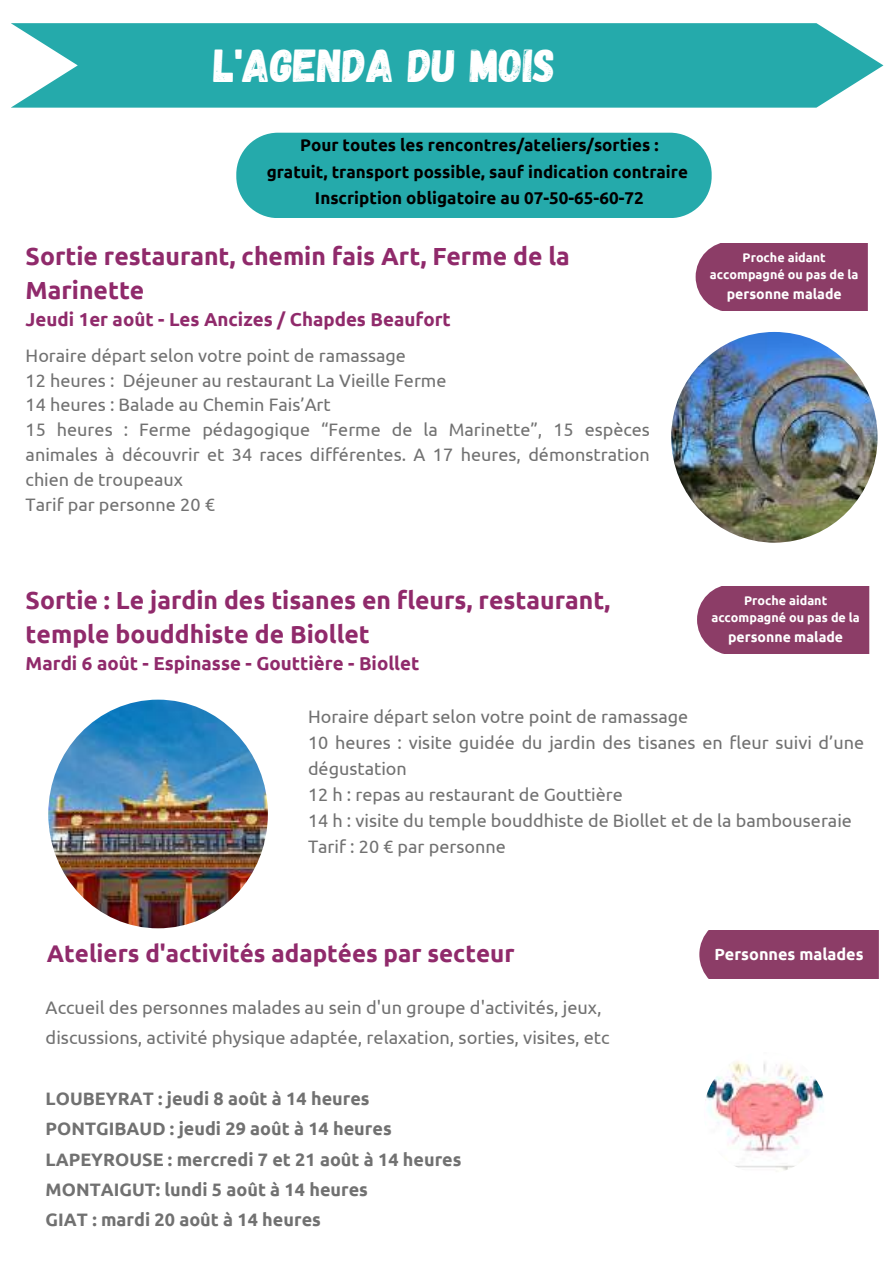
<style>
.page{position:relative;width:894px;height:1264px;background:#fff}
.page>*{position:absolute;margin:0;border:0;box-sizing:border-box;transform-origin:0 0}
.t1{font:46.2px "Gagalin";color:#fff}
.t2{font:700 24.75px/33.8px "Ubuntu";color:#902a6b}
.t3{font:700 24.15px "Ubuntu";color:#902a6b}
.t4{font:700 18.75px "Ubuntu";color:#902a6b}
.t5{font:18.15px/30.3px "Ubuntu";color:#717171}
.t6{font:18px/24.8px "Ubuntu";color:#717171}
.t7{font:700 18px/30.3px "Ubuntu";color:#717171}
.t8{font:700 16.95px/26.5px "Ubuntu";color:#000;text-align:center}
.t9{font:700 16.2px "Ubuntu";color:#fff}
.t10{font:700 14.1px "Ubuntu";color:#fff}
.t11{font:700 12.6px/16.8px "Ubuntu";color:#fff;text-align:center}
</style>
<div class="page">
<div style="left:699px;top:930px;width:179px;height:48px;background:#8c3d67"></div>
<img style="left:703px;top:1052px;width:122px;height:122px;border-radius:50%">
<div style="left:697px;top:586px;width:171px;height:67px;background:#8c3d67"></div>
<svg style="left:11px;top:23px;width:872px;height:85px;background:#36b0b1"></svg>
<div style="left:695px;top:243px;width:172px;height:68px;background:#8c3d67"></div>
<div style="left:236px;top:133px;width:475px;height:85px;background:#25aaab;border-radius:42px"></div>
<img style="left:671px;top:332px;width:206px;height:210px;border-radius:50%">
<img style="left:48px;top:699px;width:220px;height:229px;border-radius:50%">
<h1 class="t1" style="left:214px;top:36px;width:343px">L'AGENDA DU MOIS</h1>
<p class="t8" style="left:267px;top:132px;width:422px">Pour toutes les rencontres/ateliers/sorties : gratuit, transport possible, sauf indication contraire<br>Inscription obligatoire au 07-50-65-60-72</p>
<h2 class="t2" style="left:26px;top:239px;width:545px">Sortie restaurant, chemin fais Art, Ferme de la<br>Marinette</h2>
<p class="t4" style="left:26px;top:309px;width:426px">Jeudi 1er août - Les Ancizes / Chapdes Beaufort</p>
<p class="t6" style="left:26px;top:343px;width:625px">Horaire départ selon votre point de ramassage<br>12 heures : Déjeuner au restaurant La Vieille Ferme<br>14 heures : Balade au Chemin Fais’Art<br>15 heures : Ferme pédagogique “Ferme de la Marinette”, 15 espèces animales à découvrir et 34 races différentes. A 17 heures, démonstration chien de troupeaux<br>Tarif par personne 20 €</p>
<p class="t11" style="left:709px;top:249px;width:150px">Proche aidant accompagné ou pas de la</p>
<p class="t10" style="left:726px;top:286px;width:116px">personne malade</p>
<h2 class="t2" style="left:26px;top:583px;width:586px">Sortie : Le jardin des tisanes en fleurs, restaurant, temple bouddhiste de Biollet</h2>
<p class="t4" style="left:26px;top:652px;width:395px">Mardi 6 août - Espinasse - Gouttière - Biollet</p>
<p class="t11" style="left:711px;top:592px;width:150px">Proche aidant accompagné ou pas de la</p>
<p class="t10" style="left:728px;top:628px;width:116px">personne malade</p>
<p class="t6" style="left:308px;top:703px;width:557px;line-height:25.8px">Horaire départ selon votre point de ramassage<br>10 heures : visite guidée du jardin des tisanes en fleur suivi d’une dégustation<br>12 h : repas au restaurant de Gouttière<br>14 h : visite du temple bouddhiste de Biollet et de la bambouseraie Tarif : 20 € par personne</p>
<h3 class="t3" style="left:47px;top:939px;width:469px">Ateliers d'activités adaptées par secteur</h3>
<p class="t5" style="left:46px;top:991px;width:565px">Accueil des personnes malades au sein d'un groupe d'activités, jeux, discussions, activité physique adaptée, relaxation, sorties, visites, etc</p>
<p class="t7" style="left:46px;top:1082px;width:417px">LOUBEYRAT : jeudi 8 août à 14 heures PONTGIBAUD : jeudi 29 août à 14 heures LAPEYROUSE : mercredi 7 et 21 août à 14 heures MONTAIGUT: lundi 5 août à 14 heures<br>GIAT : mardi 20 août à 14 heures</p>
<p class="t9" style="left:714px;top:944px;width:150px">Personnes malades</p>
</div>
